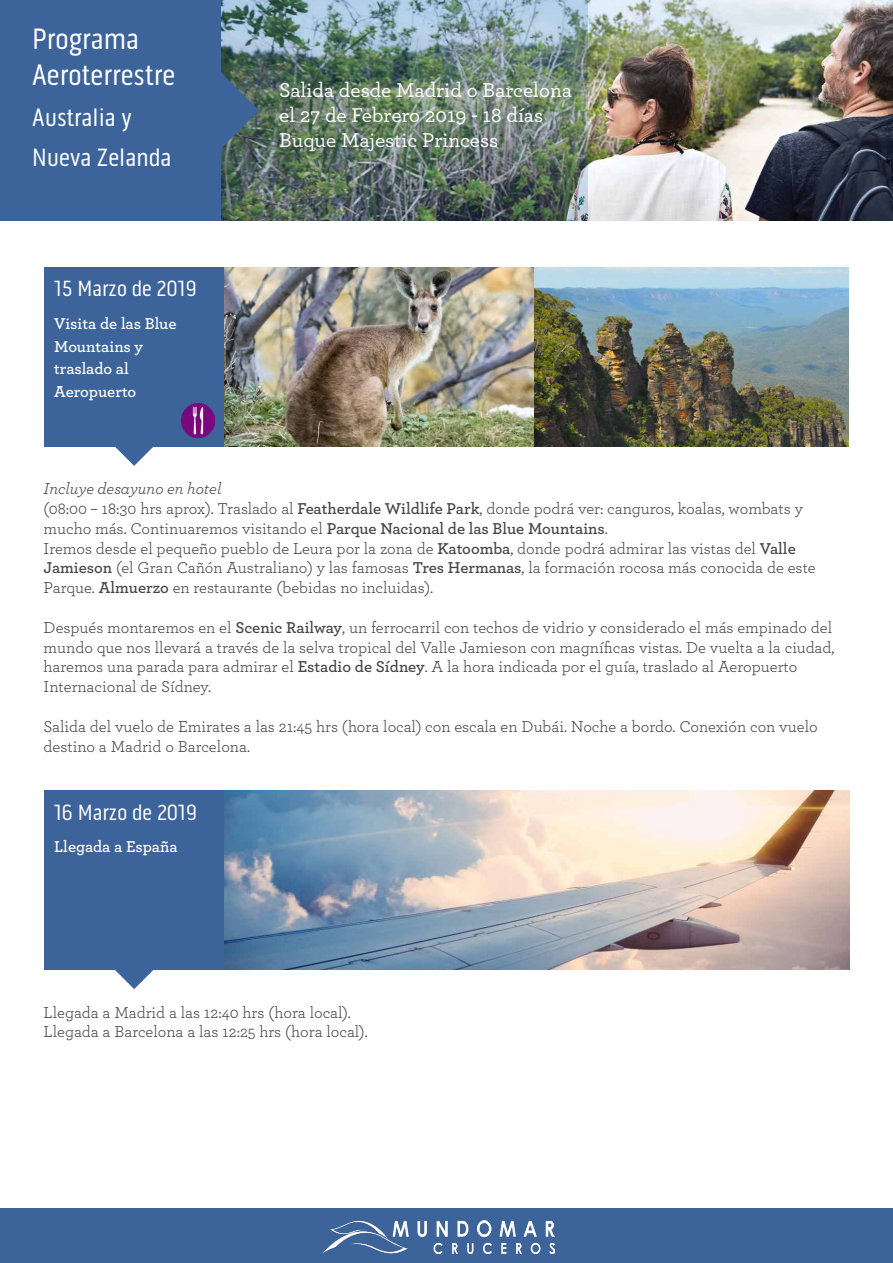
<style>
.page{position:relative;width:893px;height:1263px;background:#fff}
.page>*{position:absolute;margin:0;border:0;box-sizing:border-box;transform-origin:0 0}
.t1{font:30px/36px "Pill Gothic 300 mg";color:#fff}
.t2{font:25.5px/40.5px "Pill Gothic 300 mg";color:#fff}
.t3{font:22.5px "Pill Gothic 300 mg";color:#fff}
.t4{font:500 21px/25.2px "Archer";color:#fff}
.t5{font:16.5px/19.8px "Archer";color:#464545}
.t6{font:600 16.5px/22.5px "Archer";letter-spacing:-.005em;color:#fff}
.s1{font-style:italic}
.s2{font-weight:600}
</style>
<div class="page">
<img style="left:587px;top:0;width:305px;height:220px">
<hr style="left:892px;top:0;width:1px;height:220px;background:#3c649a">
<img style="left:224px;top:268px;width:310px;height:179px">
<div style="left:45px;top:268px;width:179px;height:179px;background:#3c649a"></div>
<svg style="left:115px;top:447px;width:38px;height:19px"></svg>
<img style="left:181px;top:404px;width:34px;height:33px">
<img style="left:221px;top:0;width:366px;height:221px">
<div style="left:0;top:0;width:221px;height:221px;background:#3c649a"></div>
<svg style="left:221px;top:72px;width:38px;height:77px;background:#466378"></svg>
<img style="left:224px;top:791px;width:625px;height:179px">
<div style="left:45px;top:791px;width:179px;height:179px;background:#3c649a"></div>
<svg style="left:115px;top:970px;width:38px;height:19px"></svg>
<div style="left:0;top:1209px;width:893px;height:54px;background:#3c649a"></div>
<img style="left:323px;top:1221px;width:232px;height:33px">
<img style="left:534px;top:268px;width:314px;height:179px">
<h1 class="t1" style="left:32px;top:21px;width:145px">Programa<br>Aeroterrestre</h1>
<h2 class="t2" style="left:32px;top:97px;width:141px">Australia y<br>Nueva Zelanda</h2>
<h3 class="t3" style="left:54px;top:276px;width:144px">15 Marzo de 2019</h3>
<p class="t6" style="left:54px;top:311px;width:124px">Visita de las Blue<br>Mountains y traslado al<br>Aeropuerto</p>
<p class="t4" style="left:279px;top:76px;width:294px">Salida desde Madrid o Barcelona el 27 de Febrero 2019 - 18 días<br>Buque Majestic Princess</p>
<p class="t5" style="left:44px;top:478px;width:774px"><span class="s1">Incluye desayuno en hotel<br></span>(08:00 – 18:30 hrs aprox). Traslado al <span class="s2">Featherdale Wildlife Park</span>, donde podrá ver: canguros, koalas, wombats y mucho más. Continuaremos visitando el <span class="s2">Parque Nacional de las Blue Mountains</span>.<br>Iremos desde el pequeño pueblo de Leura por la zona de <span class="s2">Katoomba</span>, donde podrá admirar las vistas del <span class="s2">Valle Jamieson</span> (el Gran Cañón Australiano) y las famosas <span class="s2">Tres Hermanas</span>, la formación rocosa más conocida de este Parque. <span class="s2">Almuerzo</span> en restaurante (bebidas no incluidas).</p>
<p class="t5" style="left:44px;top:617px;width:792px">Después montaremos en el <span class="s2">Scenic Railway</span>, un ferrocarril con techos de vidrio y considerado el más empinado del mundo que nos llevará a través de la selva tropical del Valle Jamieson con magníficas vistas. De vuelta a la ciudad, haremos una parada para admirar el <span class="s2">Estadio de Sídney</span>. A la hora indicada por el guía, traslado al Aeropuerto Internacional de Sídney.</p>
<p class="t5" style="left:44px;top:716px;width:776px">Salida del vuelo de Emirates a las 21:45 hrs (hora local) con escala en Dubái. Noche a bordo. Conexión con vuelo destino a Madrid o Barcelona.</p>
<h3 class="t3" style="left:54px;top:799px;width:144px">16 Marzo de 2019</h3>
<p class="t6" style="left:54px;top:835px;width:125px">Llegada a España</p>
<p class="t5" style="left:44px;top:1001px;width:326px">Llegada a Madrid a las 12:40 hrs (hora local).<br>Llegada a Barcelona a las 12:25 hrs (hora local).</p>
</div>
